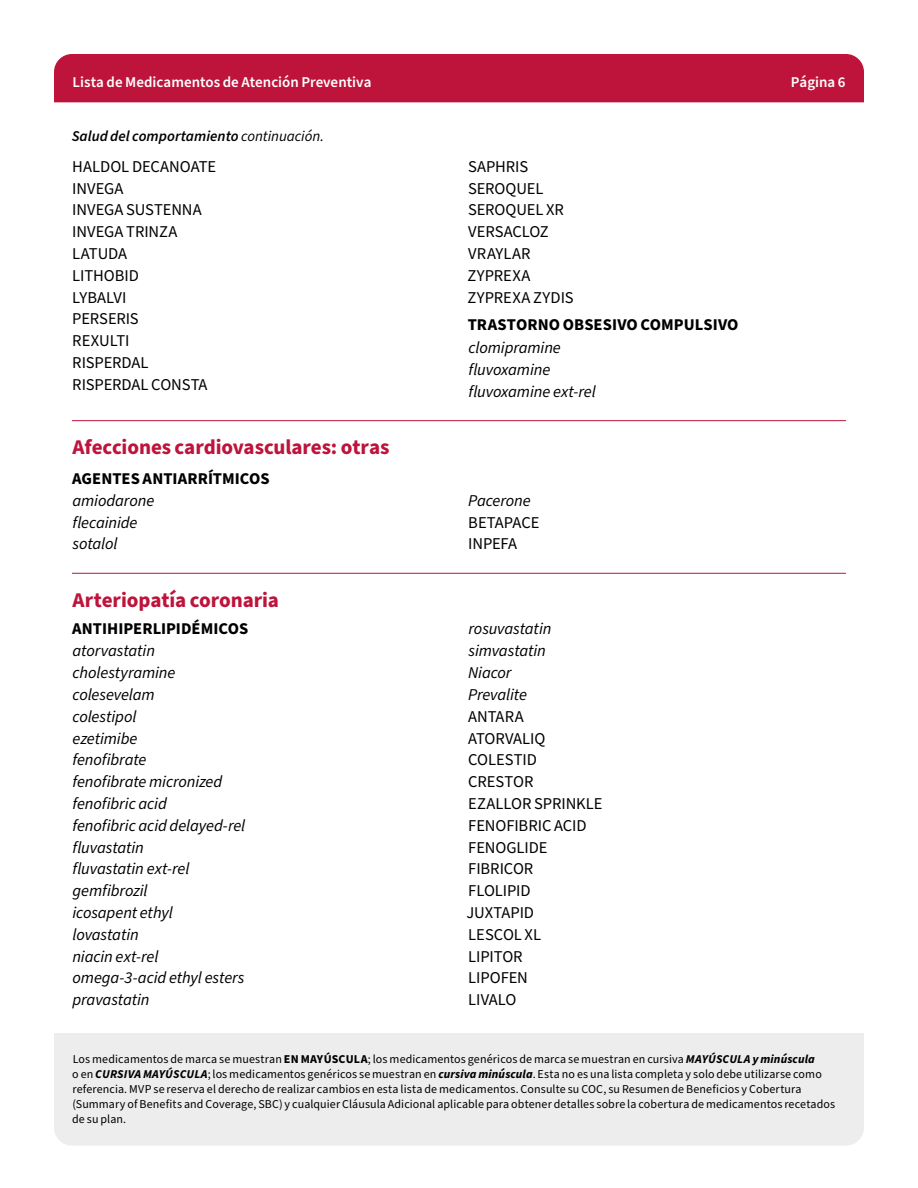
<style>
.page{position:relative;width:918px;height:1188px;background:#fff}
.page>*{position:absolute;margin:0;border:0;box-sizing:border-box;transform-origin:0 0}
.Section_Level_1__h2{font:700 21px "Source Sans Pro";letter-spacing:-.005em;color:#be143c}
.Body__p{font:italic 16.5px "Source Sans Pro";letter-spacing:-.01em;color:#000}
.Body__p-2{font:16.5px "Source Sans Pro";letter-spacing:-.005em;color:#000}
.Section_Level_2__h3{font:700 16.5px "Source Sans Pro";letter-spacing:.005em;color:#000}
.Body__p-3{font:16.5px "Source Sans Pro";letter-spacing:.015em;color:#000}
.t1{font:600 15px "Source Sans Pro";color:#fff}
.t2{font:italic 600 15px "Source Sans Pro";color:#000}
.t3{font:12px/14.9px "Source Sans Pro";letter-spacing:.01em;color:#000}
.s1{font-weight:400}
.s2{font-weight:700}
.s3{font-weight:700;font-style:italic}
</style>
<div class="page">
<hr style="left:72px;top:420px;width:774px;height:1px;background:#be143c">
<hr style="left:72px;top:573px;width:774px;height:1px;background:#be143c">
<div style="left:54px;top:54px;width:810px;height:48px;background:#be143c"></div>
<div style="left:54px;top:1033px;width:810px;height:113px;background:#ededed"></div>
<p class="t1" style="left:73px;top:72px;width:300px">Lista de Medicamentos de Atención Preventiva</p>
<p class="t1" style="left:791px;top:72px;width:56px">Página 6</p>
<p class="t2" style="left:72px;top:126px;width:254px">Salud del comportamiento <span class="s1">continuación.</span></p>
<p class="Body__p-2" style="left:72px;top:155px;width:145px">HALDOL DECANOATE</p>
<p class="Body__p-2" style="left:72px;top:177px;width:53px">INVEGA</p>
<p class="Body__p-2" style="left:72px;top:199px;width:131px">INVEGA SUSTENNA</p>
<p class="Body__p-2" style="left:72px;top:221px;width:107px">INVEGA TRINZA</p>
<p class="Body__p-2" style="left:72px;top:243px;width:56px">LATUDA</p>
<p class="Body__p-2" style="left:72px;top:264px;width:68px">LITHOBID</p>
<p class="Body__p-2" style="left:72px;top:286px;width:56px">LYBALVI</p>
<p class="Body__p-2" style="left:72px;top:308px;width:68px">PERSERIS</p>
<p class="Body__p-2" style="left:72px;top:330px;width:59px">REXULTI</p>
<p class="Body__p-2" style="left:72px;top:352px;width:78px">RISPERDAL</p>
<p class="Body__p-2" style="left:72px;top:373px;width:137px">RISPERDAL CONSTA</p>
<h2 class="Section_Level_1__h2" style="left:72px;top:433px;width:319px">Afecciones cardiovasculares: otras</h2>
<h3 class="Section_Level_2__h3" style="left:72px;top:467px;width:199px">AGENTES ANTIARRÍTMICOS</h3>
<p class="Body__p" style="left:73px;top:489px;width:83px">amiodarone</p>
<p class="Body__p" style="left:72px;top:511px;width:66px">flecainide</p>
<p class="Body__p" style="left:73px;top:533px;width:46px">sotalol</p>
<h2 class="Section_Level_1__h2" style="left:72px;top:585px;width:208px">Arteriopatía coronaria</h2>
<h3 class="Section_Level_2__h3" style="left:72px;top:618px;width:178px">ANTIHIPERLIPIDÉMICOS</h3>
<p class="Body__p" style="left:73px;top:640px;width:84px">atorvastatin</p>
<p class="Body__p" style="left:73px;top:662px;width:104px">cholestyramine</p>
<p class="Body__p" style="left:73px;top:683px;width:84px">colesevelam</p>
<p class="Body__p" style="left:73px;top:705px;width:66px">colestipol</p>
<p class="Body__p" style="left:73px;top:727px;width:66px">ezetimibe</p>
<p class="Body__p" style="left:72px;top:749px;width:76px">fenofibrate</p>
<p class="Body__p" style="left:72px;top:771px;width:151px">fenofibrate micronized</p>
<p class="Body__p" style="left:72px;top:792px;width:96px">fenofibric acid</p>
<p class="Body__p" style="left:72px;top:814px;width:174px">fenofibric acid delayed-rel</p>
<p class="Body__p" style="left:72px;top:836px;width:73px">fluvastatin</p>
<p class="Body__p" style="left:72px;top:858px;width:119px">fluvastatin ext-rel</p>
<p class="Body__p" style="left:73px;top:880px;width:77px">gemfibrozil</p>
<p class="Body__p" style="left:72px;top:901px;width:102px">icosapent ethyl</p>
<p class="Body__p" style="left:72px;top:923px;width:68px">lovastatin</p>
<p class="Body__p" style="left:72px;top:945px;width:88px">niacin ext-rel</p>
<p class="Body__p" style="left:73px;top:967px;width:174px">omega-3-acid ethyl esters</p>
<p class="Body__p" style="left:73px;top:989px;width:79px">pravastatin</p>
<p class="Body__p-2" style="left:468px;top:155px;width:62px">SAPHRIS</p>
<p class="Body__p-2" style="left:468px;top:177px;width:77px">SEROQUEL</p>
<p class="Body__p-2" style="left:468px;top:199px;width:97px">SEROQUEL XR</p>
<p class="Body__p-2" style="left:468px;top:221px;width:82px">VERSACLOZ</p>
<p class="Body__p-2" style="left:468px;top:243px;width:64px">VRAYLAR</p>
<p class="Body__p-3" style="left:467px;top:264px;width:65px">ZYPREXA</p>
<p class="Body__p-2" style="left:467px;top:286px;width:108px">ZYPREXA ZYDIS</p>
<h3 class="Section_Level_2__h3" style="left:468px;top:313px;width:272px">TRASTORNO OBSESIVO COMPULSIVO</h3>
<p class="Body__p" style="left:469px;top:337px;width:94px">clomipramine</p>
<p class="Body__p" style="left:468px;top:359px;width:83px">fluvoxamine</p>
<p class="Body__p" style="left:468px;top:380px;width:129px">fluvoxamine ext-rel</p>
<p class="Body__p" style="left:468px;top:489px;width:64px">Pacerone</p>
<p class="Body__p-2" style="left:468px;top:511px;width:73px">BETAPACE</p>
<p class="Body__p-2" style="left:468px;top:533px;width:50px">INPEFA</p>
<p class="Body__p" style="left:468px;top:618px;width:85px">rosuvastatin</p>
<p class="Body__p" style="left:469px;top:640px;width:79px">simvastatin</p>
<p class="Body__p" style="left:468px;top:662px;width:45px">Niacor</p>
<p class="Body__p" style="left:468px;top:683px;width:60px">Prevalite</p>
<p class="Body__p-2" style="left:468px;top:705px;width:57px">ANTARA</p>
<p class="Body__p-2" style="left:468px;top:727px;width:79px">ATORVALIQ</p>
<p class="Body__p-2" style="left:468px;top:749px;width:70px">COLESTID</p>
<p class="Body__p-2" style="left:468px;top:771px;width:67px">CRESTOR</p>
<p class="Body__p-2" style="left:468px;top:792px;width:136px">EZALLOR SPRINKLE</p>
<p class="Body__p-2" style="left:468px;top:814px;width:120px">FENOFIBRIC ACID</p>
<p class="Body__p-2" style="left:468px;top:836px;width:81px">FENOGLIDE</p>
<p class="Body__p-2" style="left:468px;top:858px;width:67px">FIBRICOR</p>
<p class="Body__p-2" style="left:468px;top:880px;width:64px">FLOLIPID</p>
<p class="Body__p-2" style="left:466px;top:901px;width:69px">JUXTAPID</p>
<p class="Body__p-2" style="left:468px;top:923px;width:74px">LESCOL XL</p>
<p class="Body__p-2" style="left:468px;top:945px;width:56px">LIPITOR</p>
<p class="Body__p-2" style="left:468px;top:967px;width:61px">LIPOFEN</p>
<p class="Body__p-2" style="left:468px;top:989px;width:50px">LIVALO</p>
<p class="t3" style="left:72px;top:1052px;width:765px">Los medicamentos de marca se muestran <span class="s2">EN MAYÚSCULA</span>; los medicamentos genéricos de marca se muestran en cursiva <span class="s3">MAYÚSCULA y minúscula<br></span>o en <span class="s3">CURSIVA MAYÚSCULA</span>; los medicamentos genéricos se muestran en <span class="s3">cursiva minúscula</span>. Esta no es una lista completa y solo debe utilizarse como referencia. MVP se reserva el derecho de realizar cambios en esta lista de medicamentos. Consulte su COC, su Resumen de Beneficios y Cobertura (Summary of Benefits and Coverage, SBC) y cualquier Cláusula Adicional aplicable para obtener detalles sobre la cobertura de medicamentos recetados de su plan.</p>
</div>
